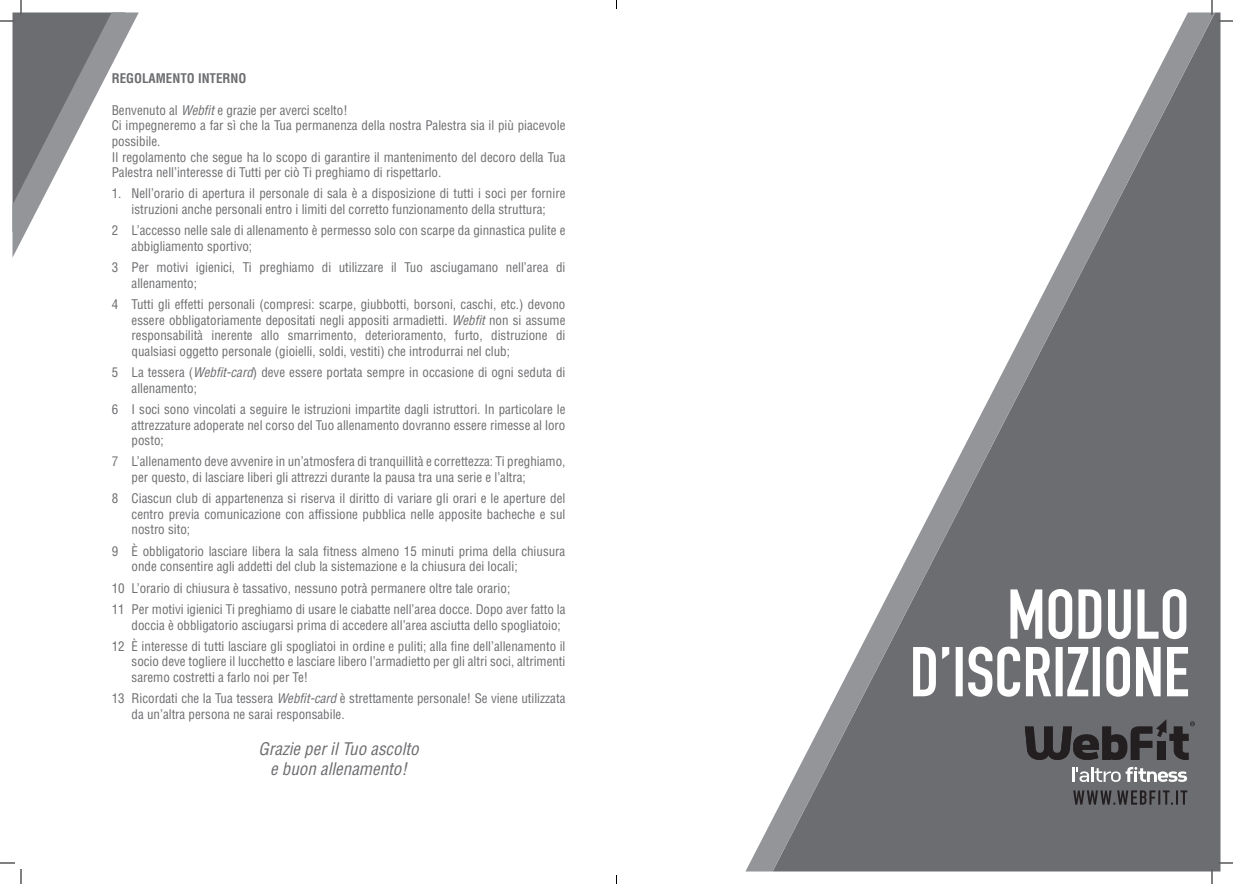
<style>
.page{position:relative;width:1233px;height:884px;background:#fff}
.page>*{position:absolute;margin:0;border:0;box-sizing:border-box;transform-origin:0 0}
.t1{font:italic condensed 17px/20.4px "Helvetica LT Std";color:#6c6d70;text-align:center}
.t2{font:condensed 13px/15.6px "Helvetica LT Std";color:#6c6d70}
.t3{font:700 condensed 13px "Helvetica LT Std";color:#6c6d70}
.s1{font-style:italic}
</style>
<div class="page">
<svg style="left:745px;top:12px;width:470px;height:859px"></svg>
<svg style="left:1218px;top:20px;width:15px;height:2px"></svg>
<svg style="left:1218px;top:862px;width:15px;height:2px"></svg>
<svg style="left:0;top:0;width:139px;height:258px"></svg>
<svg style="left:0;top:862px;width:22px;height:22px"></svg>
<svg style="left:1211px;top:0;width:1px;height:15px"></svg>
<svg style="left:1211px;top:869px;width:1px;height:15px"></svg>
<p class="t3" style="left:112px;top:71px;width:62px">REGOLAMENTO</p>
<p class="t3" style="left:198px;top:71px;width:8px">INTERNO</p>
<p class="t2" style="left:112px;top:102px;width:455px">Benvenuto al <span class="s1">Webfit</span> e grazie per averci scelto!<br>Ci impegneremo a far sì che la Tua permanenza della nostra Palestra sia il più piacevole possibile.<br>I l regolamento che segue ha lo scopo di garantire il mantenimento del decoro della Tua Palestra nell’interesse di Tutti per ciò Ti preghiamo di rispettarlo.</p>
<p class="t2" style="left:112px;top:186px;width:455px;text-align:center">1. Nell’orario di apertura il personale di sala è a disposizione di tutti i soci per fornire istruzioni anche personali entro i limiti del corretto funzionamento della struttura;</p>
<p class="t2" style="left:132px;top:223px;width:435px;text-indent:-20px">2 L’accesso nelle sale di allenamento è permesso solo con scarpe da ginnastica pulite e abbigliamento sportivo;</p>
<p class="t2" style="left:132px;top:259px;width:435px;text-indent:-20px">3 Per motivi igienici, Ti preghiamo di utilizzare il Tuo asciugamano nell’area di allenamento;</p>
<p class="t2" style="left:132px;top:296px;width:435px;text-align:justify;text-indent:-20px">4 Tutti gli effetti personali (compresi: scarpe, giubbotti, borsoni, caschi, etc.) devono essere obbligatoriamente depositati negli appositi armadietti. <span class="s1">Webfit</span> non si assume responsabilità inerente allo smarrimento, deterioramento, furto, distruzione di qualsiasi oggetto personale (gioielli, soldi, vestiti) che introdurrai nel club;</p>
<p class="t2" style="left:132px;top:364px;width:435px;text-indent:-20px">5 La tessera (<span class="s1">Webfit-card</span>) deve essere portata sempre in occasione di ogni seduta di allenamento;</p>
<p class="t2" style="left:132px;top:401px;width:435px;text-align:justify;text-indent:-20px">6 I soci sono vincolati a seguire le istruzioni impartite dagli istruttori. I n particolare le attrezzature adoperate nel corso del Tuo allenamento dovranno essere rimesse al loro posto;</p>
<p class="t2" style="left:132px;top:454px;width:435px;text-indent:-20px">7 L’allenamento deve avvenire in un’atmosfera di tranquillità e correttezza: Ti preghiamo, per questo, di lasciare liberi gli attrezzi durante la pausa tra una serie e l’altra;</p>
<p class="t2" style="left:132px;top:491px;width:435px;text-align:justify;text-indent:-20px">8 Ciascun club di appartenenza si riserva il diritto di variare gli orari e le aperture del centro previa comunicazione con affissione pubblica nelle apposite bacheche e sul nostro sito;</p>
<p class="t2" style="left:132px;top:543px;width:435px;text-indent:-20px">9 È obbligatorio lasciare libera la sala fitness almeno 15 minuti prima della chiusura onde consentire agli addetti del club la sistemazione e la chiusura dei locali;</p>
<p class="t2" style="left:112px;top:577px;width:455px;line-height:21.3px">10 L’orario di chiusura è tassativo, nessuno potrà permanere oltre tale orario;<br>11 Per motivi igienici Ti preghiamo di usare le ciabatte nell’area docce. Dopo aver fatto la</p>
<p class="t2" style="left:112px;top:614px;width:455px;line-height:21.3px;text-indent:20px">doccia è obbligatorio asciugarsi prima di accedere all’area asciutta dello spogliatoio;<br>12 È interesse di tutti lasciare gli spogliatoi in ordine e puliti; alla fine dell’allenamento il</p>
<p class="t2" style="left:132px;top:654px;width:435px">socio deve togliere il lucchetto e lasciare libero l’armadietto per gli altri soci, altrimenti saremo costretti a farlo noi per Te!</p>
<p class="t2" style="left:132px;top:691px;width:435px;text-indent:-20px">13 Ricordati che la Tua tessera <span class="s1">Webfit-card</span> è strettamente personale! Se viene utilizzata da un’altra persona ne sarai responsabile.</p>
<h1 class="t1" style="left:258px;top:739px;width:162px">Grazie per il Tuo ascolto e buon allenamento!</h1>
</div>
